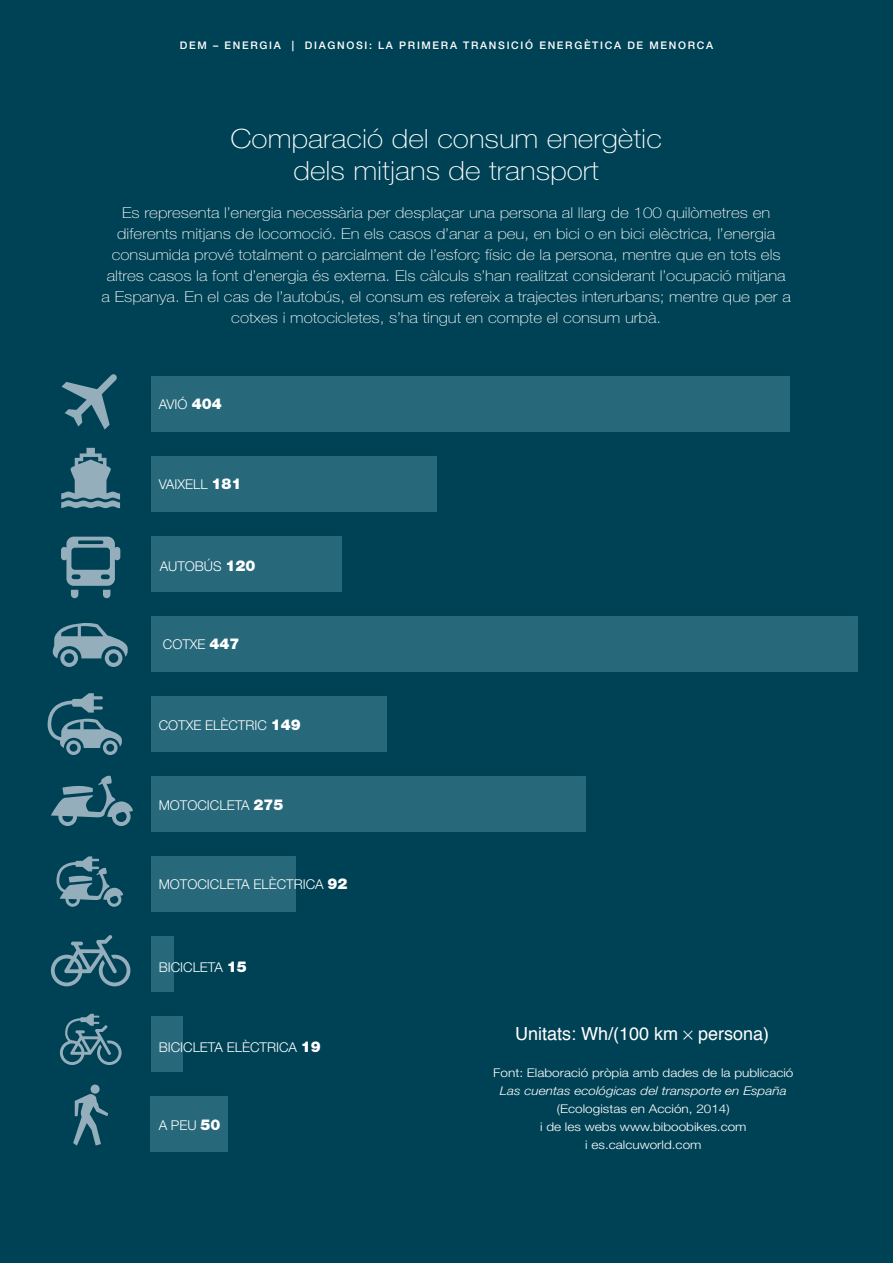
<style>
.page{position:relative;width:893px;height:1263px;background:#004255}
.page>*{position:absolute;margin:0;border:0;box-sizing:border-box;transform-origin:0 0}
.t1{font:100 26.55px/31.8px "Helvetica Neue";color:#fff;text-align:center;scale:1.13 1}
.t2{font:18px "Helvetica";color:#fff}
.t3{font:100 15px/21px "Helvetica Neue";color:#fff;text-align:center;scale:1.13 1}
.t4{font:300 13.5px "Helvetica Neue";color:#fff}
.t5{font:300 12px/18px "Helvetica Neue";color:#fff;text-align:center;scale:1.13 1}
.t6{font:italic 300 12px "Helvetica Neue";color:#fff;scale:1.13 1}
.t7{font:500 10.5px "Helvetica Neue";letter-spacing:.16em;color:#fff}
.s1{font-weight:900;font-size:15px}
</style>
<div class="page">
<svg style="left:51px;top:935px;width:79px;height:51px"></svg>
<svg style="left:47px;top:693px;width:75px;height:62px"></svg>
<svg style="left:52px;top:623px;width:76px;height:44px"></svg>
<svg style="left:51px;top:775px;width:82px;height:51px"></svg>
<svg style="left:61px;top:537px;width:59px;height:61px"></svg>
<svg style="left:61px;top:448px;width:59px;height:60px"></svg>
<svg style="left:61px;top:374px;width:56px;height:56px"></svg>
<svg style="left:56px;top:856px;width:68px;height:51px"></svg>
<svg style="left:60px;top:1014px;width:62px;height:51px"></svg>
<svg style="left:73px;top:1084px;width:35px;height:61px"></svg>
<div style="left:151px;top:377px;width:639px;height:55px;background:#27687b"></div>
<div style="left:151px;top:457px;width:285px;height:55px;background:#27687b"></div>
<div style="left:151px;top:537px;width:190px;height:55px;background:#27687b"></div>
<div style="left:151px;top:617px;width:707px;height:55px;background:#27687b"></div>
<div style="left:151px;top:696px;width:236px;height:56px;background:#27687b"></div>
<div style="left:151px;top:776px;width:435px;height:56px;background:#27687b"></div>
<div style="left:151px;top:856px;width:145px;height:56px;background:#27687b"></div>
<div style="left:151px;top:936px;width:23px;height:56px;background:#27687b"></div>
<div style="left:151px;top:1016px;width:32px;height:55px;background:#27687b"></div>
<div style="left:151px;top:1096px;width:77px;height:55px;background:#27687b"></div>
<p class="t7" style="left:180px;top:39px;width:535px">DEM – ENERGIA | DIAGNOSI: LA PRIMERA TRANSICIÓ ENERGÈTICA DE MENORCA</p>
<h1 class="t1" style="left:230px;top:123px;width:383px">Comparació del consum energètic dels mitjans de transport</h1>
<p class="t3" style="left:102px;top:202px;width:611px">Es representa l’energia necessària per desplaçar una persona al llarg de 100 quilòmetres en diferents mitjans de locomoció. En els casos d’anar a peu, en bici o en bici elèctrica, l’energia consumida prové totalment o parcialment de l’esforç físic de la persona, mentre que en tots els altres casos la font d’energia és externa. Els càlculs s’han realitzat considerant l’ocupació mitjana a Espanya. En el cas de l’autobús, el consum es refereix a trajectes interurbans; mentre que per a cotxes i motocicletes, s’ha tingut en compte el consum urbà.</p>
<p class="t4" style="left:159px;top:396px;width:65px">AVIÓ <span class="s1">404</span></p>
<p class="t4" style="left:159px;top:476px;width:84px">VAIXELL <span class="s1">181</span></p>
<p class="t4" style="left:160px;top:558px;width:97px">AUTOBÚS <span class="s1">120</span></p>
<p class="t4" style="left:163px;top:636px;width:78px">COTXE <span class="s1">447</span></p>
<p class="t4" style="left:159px;top:717px;width:144px">COTXE ELÈCTRIC <span class="s1">149</span></p>
<p class="t4" style="left:159px;top:797px;width:126px">MOTOCICLETA <span class="s1">275</span></p>
<p class="t4" style="left:159px;top:876px;width:190px">MOTOCICLETA ELÈCTRICA <span class="s1">92</span></p>
<p class="t4" style="left:159px;top:959px;width:90px">BICICLETA <span class="s1">15</span></p>
<p class="t4" style="left:159px;top:1039px;width:164px">BICICLETA ELÈCTRICA <span class="s1">19</span></p>
<p class="t4" style="left:159px;top:1116px;width:63px">A PEU <span class="s1">50</span></p>
<p class="t2" style="left:515px;top:1022px;width:255px">Unitats: Wh/(100 km persona)</p>
<p class="t5" style="left:493px;top:1064px;width:267px">Font: Elaboració pròpia amb dades de la publicació</p>
<p class="t6" style="left:500px;top:1084px;width:255px">Las cuentas ecológicas del transporte en España</p>
<p class="t5" style="left:540px;top:1100px;width:184px">(Ecologistas en Acción, 2014)<br>i de les webs www.biboobikes.com i es.calcuworld.com</p>
</div>
